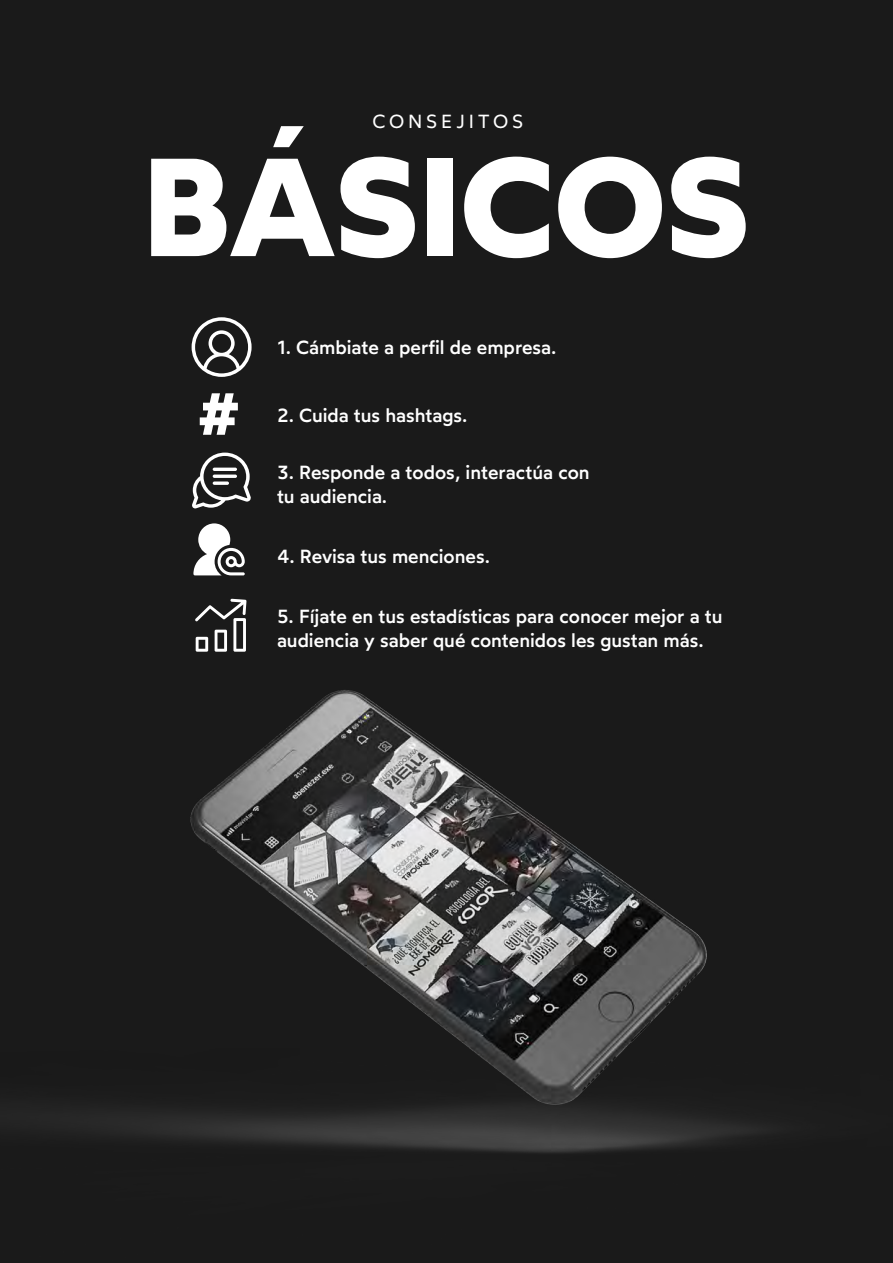
<style>
.page{position:relative;width:893px;height:1263px;background:#1a1a1a}
.page>*{position:absolute;margin:0;border:0;box-sizing:border-box;transform-origin:0 0}
.t1{font:700 139.05px "Wotfard";letter-spacing:-.005em;color:#fff}
.t2{font:700 64.05px "Wotfard";color:#fff}
.t3{font:500 19.05px/24.6px "Wotfard";color:#fff}
.t4{font:19.05px "Wotfard";letter-spacing:.2em;color:#fff}
</style>
<div class="page">
<img style="left:0;top:598px;width:773px;height:555px">
<svg style="left:195px;top:599px;width:52px;height:53px"></svg>
<svg style="left:192px;top:452px;width:59px;height:56px"></svg>
<hr style="left:213px;top:468px;width:24px;height:3px;background:#fff;border-radius:2px">
<svg style="left:213px;top:474px;width:24px;height:4px"></svg>
<svg style="left:213px;top:481px;width:16px;height:4px"></svg>
<svg style="left:193px;top:523px;width:52px;height:52px"></svg>
<svg style="left:192px;top:317px;width:60px;height:60px"></svg>
<p class="t4" style="left:372px;top:109px;width:153px">CONSEJITOS</p>
<h1 class="t1" style="left:143px;top:118px;width:608px">BÁSICOS</h1>
<h2 class="t2" style="left:198px;top:373px;width:42px">#</h2>
<p class="t3" style="left:277px;top:335px;width:281px">1. Cámbiate a perfil de empresa.</p>
<p class="t3" style="left:277px;top:402px;width:192px">2. Cuida tus hashtags.</p>
<p class="t3" style="left:277px;top:460px;width:314px;line-height:23.4px">3. Responde a todos, interactúa con tu audiencia.</p>
<p class="t3" style="left:277px;top:543px;width:214px">4. Revisa tus menciones.</p>
<p class="t3" style="left:277px;top:603px;width:447px">5. Fíjate en tus estadísticas para conocer mejor a tu audiencia y saber qué contenidos les gustan más.</p>
</div>
